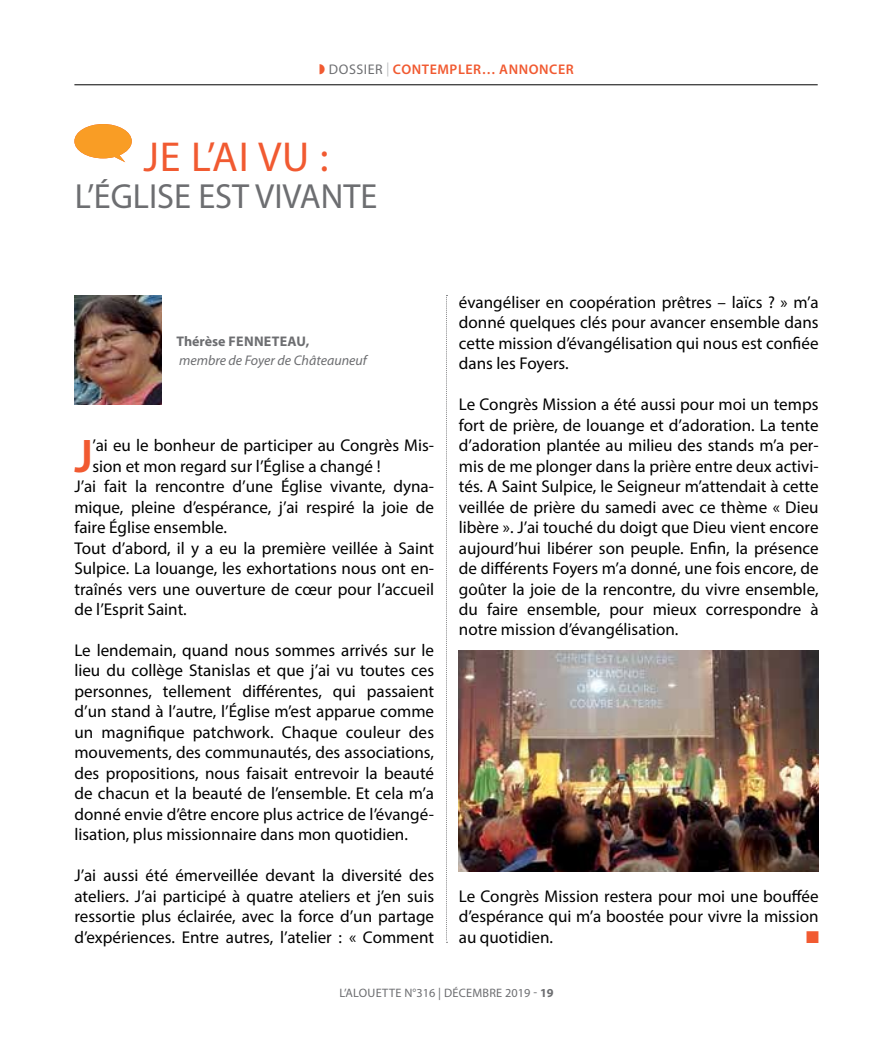
<style>
.page{position:relative;width:893px;height:1042px;background:#fff}
.page>*{position:absolute;margin:0;border:0;box-sizing:border-box;transform-origin:0 0}
.t1{font:600 47.43px "Myriad Pro";color:#f15a31}
.t2{font:42px "Myriad Pro";color:#f15a31}
.t3{font:35px "Myriad Pro";color:#6d6e71}
.t4{font:17.15px/20.5px "Myriad Pro";color:#000;text-align:justify}
.t5{font:17.15px "Zapf Dingbats ITC";color:#f15a31}
.t6{font:600 14px "Myriad Pro";letter-spacing:.04em;color:#f15a31}
.t7{font:italic 14px "Myriad Pro";color:#6d6e71}
.t8{font:700 14px "Myriad Pro";letter-spacing:.01em;color:#6d6e71}
.t9{font:12.25px "Myriad Pro";letter-spacing:.02em;color:#6d6e71}
.s1{font-weight:400;color:#6d6e71}
.s2{font-weight:400;font-stretch:condensed;color:#bcbec0}
.s3{font-weight:700}
</style>
<div class="page">
<hr style="left:74px;top:84px;width:744px;height:1px;background:#000">
<svg style="left:446px;top:295px;width:1px;height:648px"></svg>
<img style="left:74px;top:295px;width:88px;height:109px">
<svg style="left:74px;top:124px;width:58px;height:38px"></svg>
<img style="left:459px;top:650px;width:360px;height:222px">
<p class="t6" style="left:319px;top:61px;width:256px">◗ <span class="s1">DOSSIER</span> <span class="s2">|</span> CONTEMPLER… ANNONCER</p>
<h2 class="t2" style="left:143px;top:131px;width:186px">JE L’AI VU :</h2>
<h3 class="t3" style="left:75px;top:174px;width:304px">L’ÉGLISE EST VIVANTE</h3>
<p class="t8" style="left:176px;top:332px;width:134px">Thérèse FENNETEAU,</p>
<p class="t7" style="left:179px;top:352px;width:189px">membre de Foyer de Châteauneuf</p>
<h1 class="t1" style="left:74px;top:425px;width:20px">J</h1>
<p class="t4" style="left:92px;top:435px;width:343px">’ai eu le bonheur de participer au Congrès Mis-</p>
<p class="t4" style="left:92px;top:455px;width:290px">sion et mon regard sur l’Église a changé !</p>
<p class="t4" style="left:74px;top:476px;width:361px">J’ai fait la rencontre d’une Église vivante, dyna-</p>
<p class="t4" style="left:74px;top:496px;width:361px">mique, pleine d’espérance, j’ai respiré la joie de</p>
<p class="t4" style="left:74px;top:517px;width:154px">faire Église ensemble.</p>
<p class="t4" style="left:74px;top:537px;width:361px">Tout d’abord, il y a eu la première veillée à Saint</p>
<p class="t4" style="left:74px;top:558px;width:361px">Sulpice. La louange, les exhortations nous ont en-</p>
<p class="t4" style="left:74px;top:578px;width:361px">traînés vers une ouverture de cœur pour l’accueil</p>
<p class="t4" style="left:74px;top:599px;width:114px">de l’Esprit Saint.</p>
<p class="t4" style="left:74px;top:640px;width:361px">Le lendemain, quand nous sommes arrivés sur le lieu du collège Stanislas et que j’ai vu toutes ces personnes, tellement différentes, qui passaient d’un stand à l’autre, l’Église m’est apparue comme un magnifique patchwork. Chaque couleur des mouvements, des communautés, des associations, des propositions, nous faisait entrevoir la beauté de chacun et la beauté de l’ensemble. Et cela m’a donné envie d’être encore plus actrice de l’évangé&shy;lisation, plus missionnaire dans mon quotidien.</p>
<p class="t4" style="left:74px;top:865px;width:361px">J’ai aussi été émerveillée devant la diversité des ateliers. J’ai participé à quatre ateliers et j’en suis ressortie plus éclairée, avec la force d’un partage d’expériences. Entre autres, l’atelier : « Comment</p>
<p class="t4" style="left:459px;top:291px;width:361px">évangéliser en coopération prêtres – laïcs ? » m’a donné quelques clés pour avancer ensemble dans cette mission d’évangélisation qui nous est confiée dans les Foyers.</p>
<p class="t4" style="left:459px;top:394px;width:361px">Le Congrès Mission a été aussi pour moi un temps fort de prière, de louange et d’adoration. La tente d’adoration plantée au milieu des stands m’a per&shy;mis de me plonger dans la prière entre deux activi&shy;tés. A Saint Sulpice, le Seigneur m’attendait à cette veillée de prière du samedi avec ce thème « Dieu libère ». J’ai touché du doigt que Dieu vient encore aujourd’hui libérer son peuple. Enfin, la présence de différents Foyers m’a donné, une fois encore, de goûter la joie de la rencontre, du vivre ensemble, du faire ensemble, pour mieux correspondre à notre mission d’évangélisation.</p>
<p class="t4" style="left:459px;top:885px;width:361px">Le Congrès Mission restera pour moi une bouffée d’espérance qui m’a boostée pour vivre la mission au quotidien.</p>
<p class="t5" style="left:806px;top:929px;width:14px">■</p>
<p class="t9" style="left:339px;top:985px;width:216px">L’ALOUETTE N°316 | DÉCEMBRE 2019 - <span class="s3">19</span></p>
</div>
